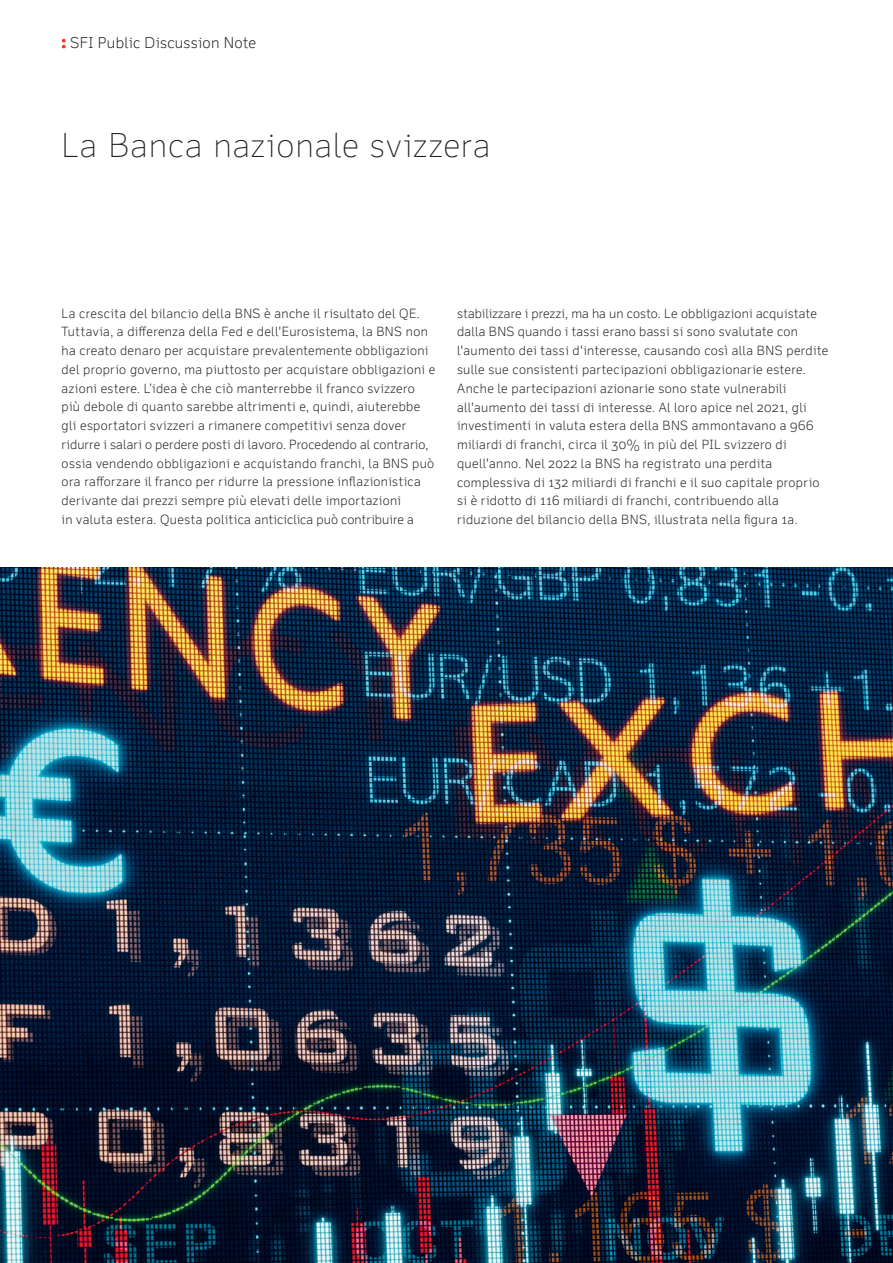
<style>
.page{position:relative;width:893px;height:1263px;background:#fff}
.page>*{position:absolute;margin:0;border:0;box-sizing:border-box;transform-origin:0 0}
.t1{font:100 33px "Felbridge Pro";letter-spacing:.03em;color:#231f20}
.t2{font:300 15px "Felbridge Pro";letter-spacing:.02em;color:#231f20}
.t3{font:300 12.75px/18.8px "Felbridge Pro";letter-spacing:.03em;color:#231f20}
.s1{font-weight:700;font-size:16.5px;color:#ee2e22}
</style>
<div class="page">
<img style="left:0;top:568px;width:893px;height:695px">
<p class="t2" style="left:62px;top:34px;width:196px"><span class="s1">:</span> SFI Public Discussion Note</p>
<h1 class="t1" style="left:62px;top:126px;width:430px">La Banca nazionale svizzera</h1>
<p class="t3" style="left:62px;top:304px;width:375px">La crescita del bilancio della BNS è anche il risultato del QE.<br>Tuttavia, a differenza della Fed e dell'Eurosistema, la BNS non ha creato denaro per acquistare prevalentemente obbligazioni del proprio governo, ma piuttosto per acquistare obbligazioni e azioni estere. L’idea è che ciò manterrebbe il franco svizzero più debole di quanto sarebbe altrimenti e, quindi, aiuterebbe gli esportatori svizzeri a rimanere competitivi senza dover ridurre i salari o perdere posti di lavoro. Procedendo al contrario, ossia vendendo obbligazioni e acquistando franchi, la BNS può ora rafforzare il franco per ridurre la pressione inflazionistica derivante dai prezzi sempre più elevati delle importazioni<br>in valuta estera. Questa politica anticiclica può contribuire a</p>
<p class="t3" style="left:457px;top:304px;width:373px">stabilizzare i prezzi, ma ha un costo. Le obbligazioni acquistate dalla BNS quando i tassi erano bassi si sono svalutate con l'aumento dei tassi d'interesse, causando così alla BNS perdite sulle sue consistenti partecipazioni obbligazionarie estere.<br>Anche le partecipazioni azionarie sono state vulnerabili all'aumento dei tassi di interesse. Al loro apice nel 2021, gli investimenti in valuta estera della BNS ammontavano a 966 miliardi di franchi, circa il 30% in più del PIL svizzero di quell'anno. Nel 2022 la BNS ha registrato una perdita complessiva di 132 miliardi di franchi e il suo capitale proprio si è ridotto di 116 miliardi di franchi, contribuendo alla riduzione del bilancio della BNS, illustrata nella figura 1a.</p>
</div>
